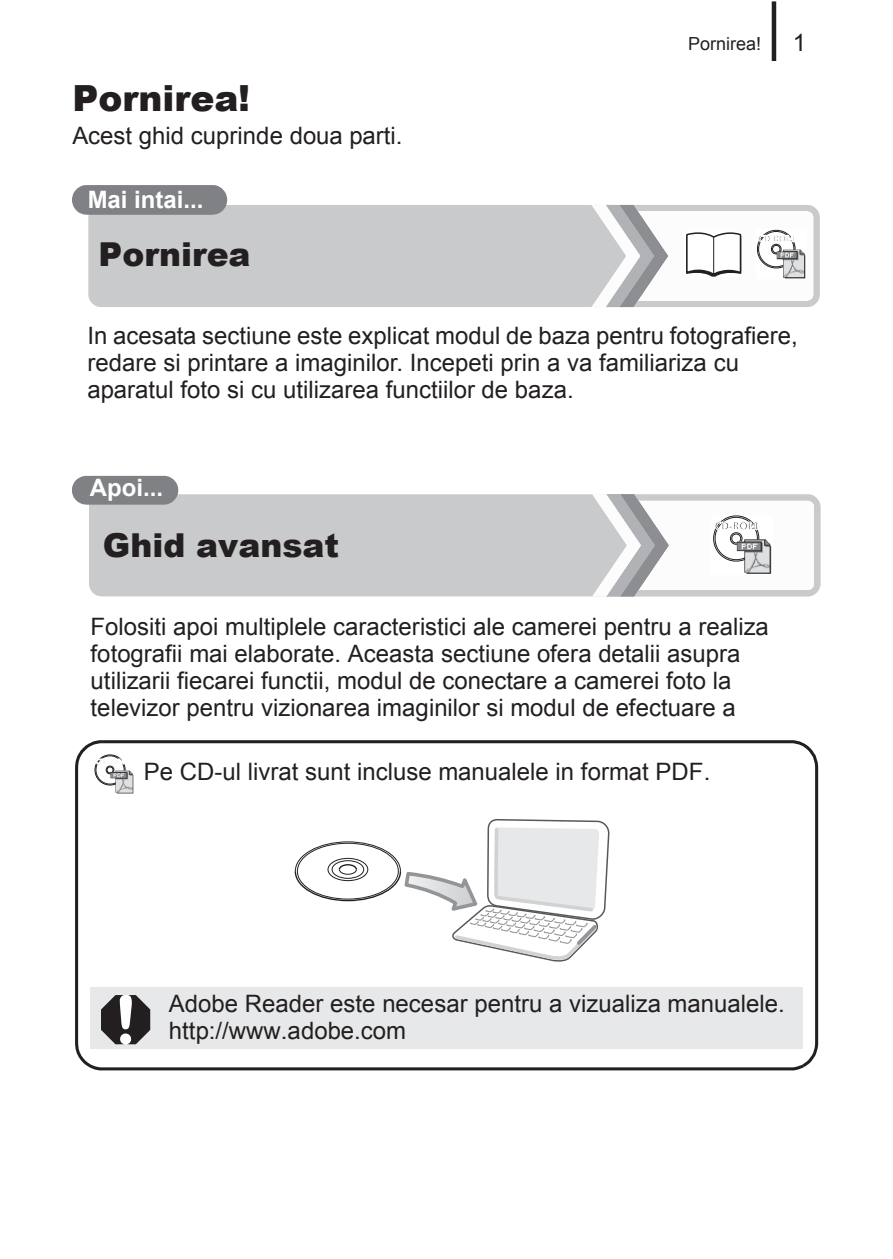
<style>
.page{position:relative;width:893px;height:1259px;background:#fff}
.page>*{position:absolute;margin:0;border:0;box-sizing:border-box;transform-origin:0 0}
.t1{font:900 36px "Arial";color:#231f20}
.t2{font:900 33px "Arial";color:#231f20}
.t3{font:24px/27px "Arial";color:#231f20}
.t4{font:700 24px "Arial";color:#fff}
.t5{font:18px "Arial";color:#231f20}
</style>
<div class="page">
<hr style="left:772px;top:1px;width:4px;height:60px;background:#231f20">
<div style="left:89px;top:494px;width:731px;height:102px;background:#c9cacc;border-radius:13px"></div>
<div style="left:88px;top:205px;width:732px;height:102px;background:#c9cacc;border-radius:13px"></div>
<svg style="left:72px;top:185px;width:155px;height:30px;background:#848689"></svg>
<svg style="left:72px;top:476px;width:106px;height:29px;background:#86888a"></svg>
<svg style="left:75px;top:740px;width:729px;height:330px"></svg>
<svg style="left:102px;top:740px;width:716px;height:327px"></svg>
<div style="left:293px;top:817px;width:318px;height:147px;background:#fff"></div>
<svg style="left:294px;top:819px;width:316px;height:143px"></svg>
<svg style="left:592px;top:205px;width:228px;height:102px"></svg>
<hr style="left:713px;top:237px;width:1px;height:37px;background:#231f20">
<svg style="left:592px;top:494px;width:228px;height:102px"></svg>
<img style="left:737px;top:539px;width:34px;height:35px">
<h1 class="t1" style="left:72px;top:71px;width:179px">Pornirea!</h1>
<p class="t3" style="left:72px;top:123px;width:332px">Acest ghid cuprinde doua parti.</p>
<p class="t4" style="left:88px;top:186px;width:117px">Mai intai...</p>
<h2 class="t2" style="left:99px;top:230px;width:153px">Pornirea</h2>
<p class="t5" style="left:688px;top:34px;width:74px">Pornirea!</p>
<p class="t3" style="left:793px;top:30px;width:15px">1</p>
<p class="t3" style="left:87px;top:322px;width:712px">In acesata sectiune este explicat modul de baza pentru fotografiere, redare si printare a imaginilor. Incepeti prin a va familiariza cu aparatul foto si cu utilizarea functiilor de baza.</p>
<p class="t4" style="left:90px;top:475px;width:75px">Apoi...</p>
<h2 class="t2" style="left:103px;top:521px;width:238px">Ghid avansat</h2>
<p class="t3" style="left:91px;top:613px;width:680px">Folositi apoi multiplele caracteristici ale camerei pentru a realiza fotografii mai elaborate. Aceasta sectiune ofera detalii asupra utilizarii fiecarei functii, modul de conectare a camerei foto la televizor pentru vizionarea imaginilor si modul de efectuare a</p>
<p class="t3" style="left:144px;top:758px;width:568px">Pe CD-ul livrat sunt incluse manualele in format PDF.</p>
<p class="t3" style="left:169px;top:990px;width:617px">Adobe Reader este necesar pentru a vizualiza manualele. http://www.adobe.com</p>
</div>
